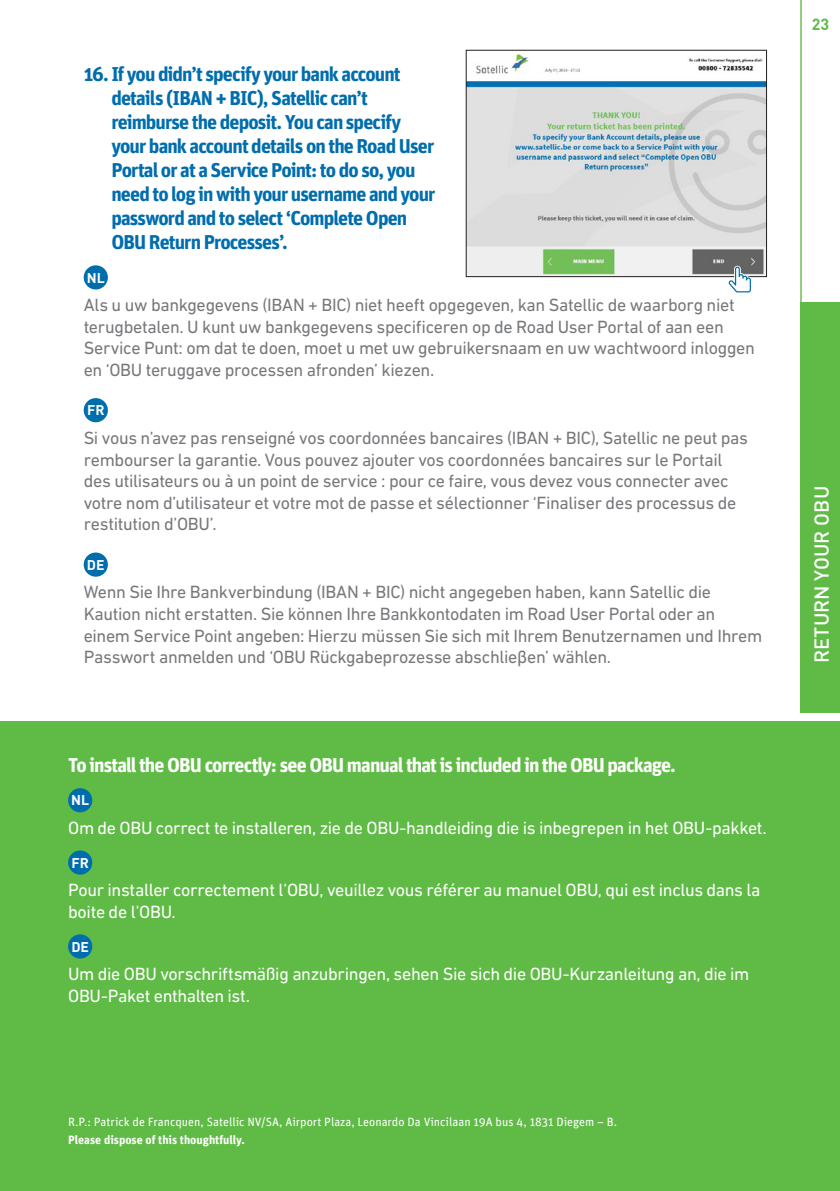
<style>
.page{position:relative;width:840px;height:1191px;background:#fff}
.page>*{position:absolute;margin:0;border:0;box-sizing:border-box;transform-origin:0 0}
.tussen_lijn{font:700 20px/24px "Unit Pro";letter-spacing:-.045em;color:#006dad}
.tussen_lijn-2{font:700 20px "Unit Pro";letter-spacing:-.045em;color:#fff}
.t1{font:500 20px "DIN";color:#fff}
.geen_tussen_lijn{font:18px/21.6px "DIN Next W1 G";letter-spacing:-.02em;color:#76787b}
.tussen_lijn-3{font:18px/21.6px "DIN Next W1 G";letter-spacing:-.02em;color:#fff}
.t2{font:700 16px "DIN";color:#60bb46}
.t3{font:700 14px "DIN";color:#fff}
.t4{font:12px/18px "Unit Pro";color:#fff}
.s1{font-weight:700}
</style>
<div class="page">
<div style="left:0;top:722px;width:839px;height:469px;background:#60bb46"></div>
<div style="left:68px;top:788px;width:24px;height:24px;background:#006dad;border-radius:50%"></div>
<div style="left:68px;top:850px;width:24px;height:24px;background:#006dad;border-radius:50%"></div>
<div style="left:68px;top:934px;width:24px;height:24px;background:#006dad;border-radius:50%"></div>
<hr style="left:799px;top:0;width:2px;height:713px;background:#60bb46">
<div style="left:84px;top:265px;width:24px;height:24px;background:#006dad;border-radius:50%"></div>
<div style="left:84px;top:398px;width:24px;height:24px;background:#006dad;border-radius:50%"></div>
<div style="left:84px;top:552px;width:24px;height:24px;background:#006dad;border-radius:50%"></div>
<img style="left:467px;top:53px;width:297px;height:222px">
<div style="left:465px;top:50px;width:301px;height:227px;border:1px solid #231f20"></div>
<svg style="left:727px;top:266px;width:24px;height:27px"></svg>
<div style="left:800px;top:302px;width:39px;height:411px;background:#60bb46"></div>
<p class="tussen_lijn" style="left:111px;top:61px;width:325px;text-indent:-28px">16. If you didn’t specify your bank account details (IBAN + BIC), Satellic can’t reimburse the deposit. You can specify your bank account details on the Road User Portal or at a Service Point: to do so, you need to log in with your username and your password and to select ‘Complete Open OBU Return Processes’.</p>
<p class="t3" style="left:87px;top:268px;width:19px">NL</p>
<p class="geen_tussen_lijn" style="left:84px;top:294px;width:672px">Als u uw bankgegevens (IBAN + BIC) niet heeft opgegeven, kan Satellic de waarborg niet terugbetalen. U kunt uw bankgegevens specificeren op de Road User Portal of aan een Service Punt: om dat te doen, moet u met uw gebruikersnaam en uw wachtwoord inloggen en ‘OBU teruggave processen afronden’ kiezen.</p>
<p class="t3" style="left:87px;top:401px;width:19px">FR</p>
<p class="geen_tussen_lijn" style="left:84px;top:427px;width:665px">Si vous n’avez pas renseigné vos coordonnées bancaires (IBAN + BIC), Satellic ne peut pas rembourser la garantie. Vous pouvez ajouter vos coordonnées bancaires sur le Portail des utilisateurs ou à un point de service : pour ce faire, vous devez vous connecter avec votre nom d’utilisateur et votre mot de passe et sélectionner ‘Finaliser des processus de restitution d’OBU’.</p>
<p class="t3" style="left:87px;top:555px;width:19px">DE</p>
<p class="geen_tussen_lijn" style="left:84px;top:581px;width:679px">Wenn Sie Ihre Bankverbindung (IBAN + BIC) nicht angegeben haben, kann Satellic die Kaution nicht erstatten. Sie können Ihre Bankkontodaten im Road User Portal oder an einem Service Point angeben: Hierzu müssen Sie sich mit Ihrem Benutzernamen und Ihrem Passwort anmelden und ‘OBU Rückgabeprozesse abschlieβen’ wählen.</p>
<p class="tussen_lijn-2" style="left:68px;top:750px;width:609px">To install the OBU correctly: see OBU manual that is included in the OBU package.</p>
<p class="t3" style="left:71px;top:791px;width:19px">NL</p>
<p class="tussen_lijn-3" style="left:68px;top:817px;width:699px">Om de OBU correct te installeren, zie de OBU-handleiding die is inbegrepen in het OBU-pakket.</p>
<p class="t3" style="left:71px;top:853px;width:19px">FR</p>
<p class="tussen_lijn-3" style="left:68px;top:879px;width:693px">Pour installer correctement l’OBU, veuillez vous référer au manuel OBU, qui est inclus dans la boite de l’OBU.</p>
<p class="t3" style="left:71px;top:937px;width:19px">DE</p>
<p class="tussen_lijn-3" style="left:68px;top:963px;width:682px">Um die OBU vorschriftsmäßig anzubringen, sehen Sie sich die OBU-Kurzanleitung an, die im<br>OBU-Paket enthalten ist.</p>
<p class="t4" style="left:68px;top:1111px;width:550px">R.P.: Patrick de Francquen, Satellic NV/SA, Airport Plaza, Leonardo Da Vincilaan 19A bus 4, 1831 Diegem – B.<br><span class="s1">Please dispose of this thoughtfully.</span></p>
<p class="t2" style="left:811px;top:14px;width:19px">23</p>
<p class="t1" style="left:808px;top:663px;width:178px;rotate:-90deg">RETURN YOUR OBU</p>
</div>
